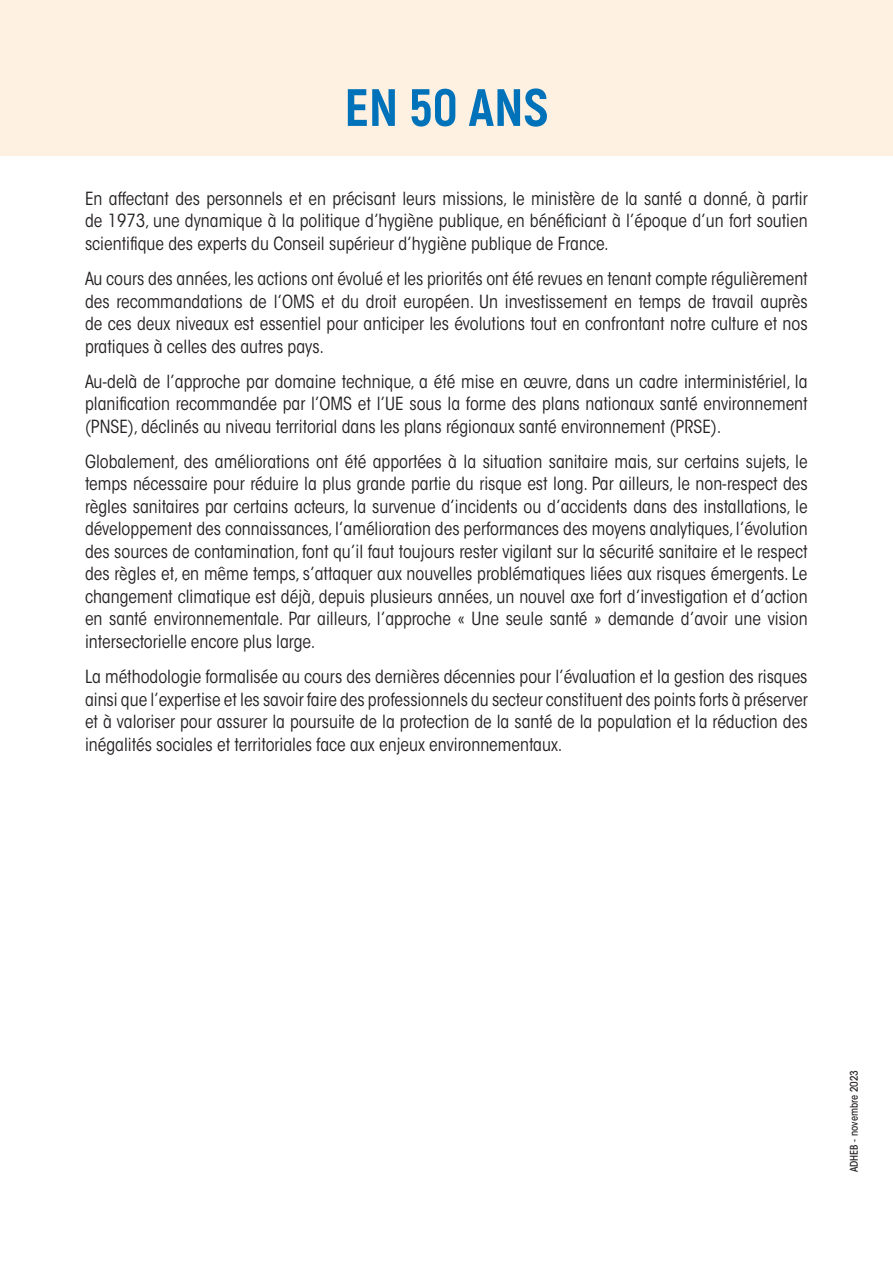
<style>
.page{position:relative;width:893px;height:1263px;background:#fff}
.page>*{position:absolute;margin:0;border:0;box-sizing:border-box;transform-origin:0 0}
.t1{font:800 52.5px "Akrobat";color:#0072ba}
.t2{font:condensed 18px/22.5px "ITC Avant Garde Std";color:#231f20;text-align:justify}
.t3{font:500 condensed 10.5px "ITC Avant Garde Std";color:#231f20}
</style>
<div class="page">
<div style="left:0;top:0;width:893px;height:155px;background:#fff1e1"></div>
<h1 class="t1" style="left:344px;top:85px;width:205px">EN 50 ANS</h1>
<p class="t2" style="left:85px;top:188px;width:724px">En affectant des personnels et en précisant leurs missions, le ministère de la santé a donné, à partir de 1973, une dynamique à la politique d’hygiène publique, en bénéficiant à l’époque d’un fort soutien scientifique des experts du Conseil supérieur d’hygiène publique de France.</p>
<p class="t2" style="left:85px;top:268px;width:724px">Au cours des années, les actions ont évolué et les priorités ont été revues en tenant compte régulièrement des recommandations de l’OMS et du droit européen. Un investissement en temps de travail auprès de ces deux niveaux est essentiel pour anticiper les évolutions tout en confrontant notre culture et nos pratiques à celles des autres pays.</p>
<p class="t2" style="left:85px;top:371px;width:724px">Au-delà de l’approche par domaine technique, a été mise en œuvre, dans un cadre interministériel, la planification recommandée par l’OMS et l’UE sous la forme des plans nationaux santé environnement (PNSE), déclinés au niveau territorial dans les plans régionaux santé environnement (PRSE).</p>
<p class="t2" style="left:85px;top:451px;width:724px">Globalement, des améliorations ont été apportées à la situation sanitaire mais, sur certains sujets, le temps nécessaire pour réduire la plus grande partie du risque est long. Par ailleurs, le non-respect des règles sanitaires par certains acteurs, la survenue d’incidents ou d’accidents dans des installations, le développement des connaissances, l’amélioration des performances des moyens analytiques, l’évolution des sources de contamination, font qu’il faut toujours rester vigilant sur la sécurité sanitaire et le respect des règles et, en même temps, s’attaquer aux nouvelles problématiques liées aux risques émergents. Le changement climatique est déjà, depuis plusieurs années, un nouvel axe fort d’investigation et d’action en santé environnementale. Par ailleurs, l’approche « Une seule santé » demande d’avoir une vision intersectorielle encore plus large.</p>
<p class="t2" style="left:85px;top:666px;width:724px">La méthodologie formalisée au cours des dernières décennies pour l’évaluation et la gestion des risques ainsi que l’expertise et les savoir faire des professionnels du secteur constituent des points forts à préserver et à valoriser pour assurer la poursuite de la protection de la santé de la population et la réduction des inégalités sociales et territoriales face aux enjeux environnementaux.</p>
<p class="t3" style="left:850px;top:1172px;width:104px;rotate:-90deg">ADHEB - novembre 2023</p>
</div>
